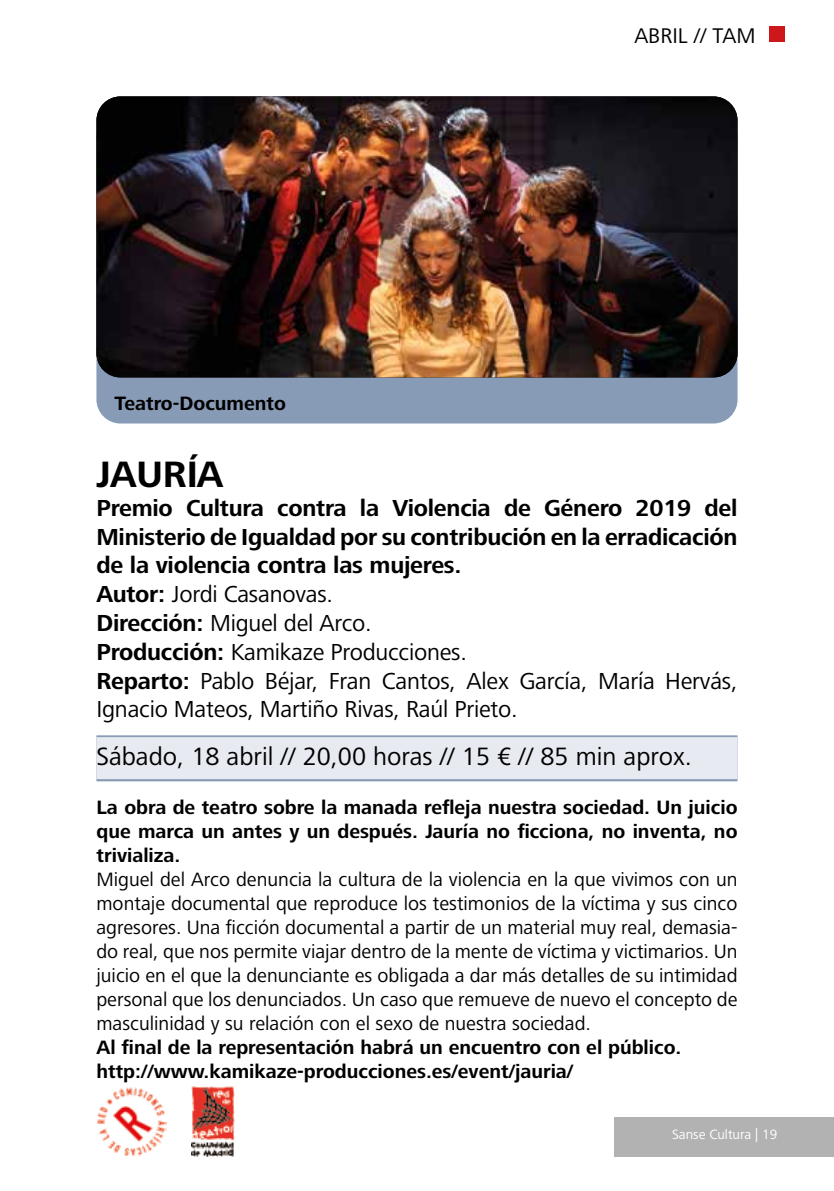
<style>
.page{position:relative;width:834px;height:1191px;background:#fff}
.page>*{position:absolute;margin:0;border:0;box-sizing:border-box;transform-origin:0 0}
.t1{font:700 38px "Frutiger Next LT";letter-spacing:-.01em;color:#000}
.t2{font:26px "Frutiger Next LT";color:#000}
.t3{font:700 24px/28.8px "Frutiger Next LT";letter-spacing:-.01em;color:#000}
.t4{font:22px "Frutiger Next LT";color:#000}
.t5{font:20px/24px "Frutiger Next LT";color:#000;text-align:justify}
.t6{font:700 20px/24px "Frutiger Next LT";color:#000;text-align:justify}
.t7{font:14px "Frutiger Next LT";color:#fff}
.s1{font-weight:400}
</style>
<div class="page">
<div style="left:96px;top:735px;width:641px;height:46px;background:#8da0ba"></div>
<div style="left:96px;top:737px;width:641px;height:42px;background:#e8eaf1"></div>
<img style="left:97px;top:1087px;width:69px;height:69px">
<div style="left:96px;top:112px;width:641px;height:311px;background:#879bb6;border-radius:24px"></div>
<img style="left:96px;top:96px;width:641px;height:281px">
<img style="left:191px;top:1086px;width:43px;height:71px">
<div style="left:614px;top:1117px;width:219px;height:40px;background:#b3b2b2"></div>
<div style="left:769px;top:26px;width:16px;height:16px;background:#cd171a"></div>
<p class="t6" style="left:114px;top:392px;width:173px">Teatro-Documento</p>
<p class="t4" style="left:634px;top:23px;width:123px">ab ril // TAM</p>
<h1 class="t1" style="left:96px;top:453px;width:129px">JAURÍA</h1>
<p class="t3" style="left:96px;top:493px;width:642px">Premio Cultura contra la Violencia de Género 2019 del Ministerio de Igualdad por su contribución en la erradicación de la violencia contra las mujeres.<br>Autor: <span class="s1">Jordi Casanovas.<br></span>Dirección: <span class="s1">Miguel del Arco.<br></span>Producción: <span class="s1">Kamikaze Producciones.<br></span>Reparto: <span class="s1">Pablo Béjar, Fran Cantos, Alex García, María Hervás, Ignacio Mateos, Martiño Rivas, Raúl Prieto.</span></p>
<h2 class="t2" style="left:96px;top:742px;width:596px">Sábado, 18 abril // 20,00 horas // 15 € // 85 min aprox.</h2>
<p class="t6" style="left:96px;top:795px;width:642px">La obra de teatro sobre la manada refleja nuestra sociedad. Un juicio que marca un antes y un después. Jauría no ficciona, no inventa, no trivializa.</p>
<p class="t5" style="left:96px;top:867px;width:642px">Miguel del Arco denuncia la cultura de la violencia en la que vivimos con un montaje documental que reproduce los testimonios de la víctima y sus cinco agresores. Una ficción documental a partir de un material muy real, demasia&shy;do real, que nos permite viajar dentro de la mente de víctima y victimarios. Un juicio en el que la denunciante es obligada a dar más detalles de su intimidad personal que los denunciados. Un caso que remueve de nuevo el concepto de masculinidad y su relación con el sexo de nuestra sociedad.</p>
<p class="t6" style="left:96px;top:1035px;width:586px">Al final de la representación habrá un encuentro con el público. http://www.kamikaze-producciones.es/event/jauria/</p>
<p class="t7" style="left:672px;top:1127px;width:107px">Sanse Cultura | 19</p>
</div>
